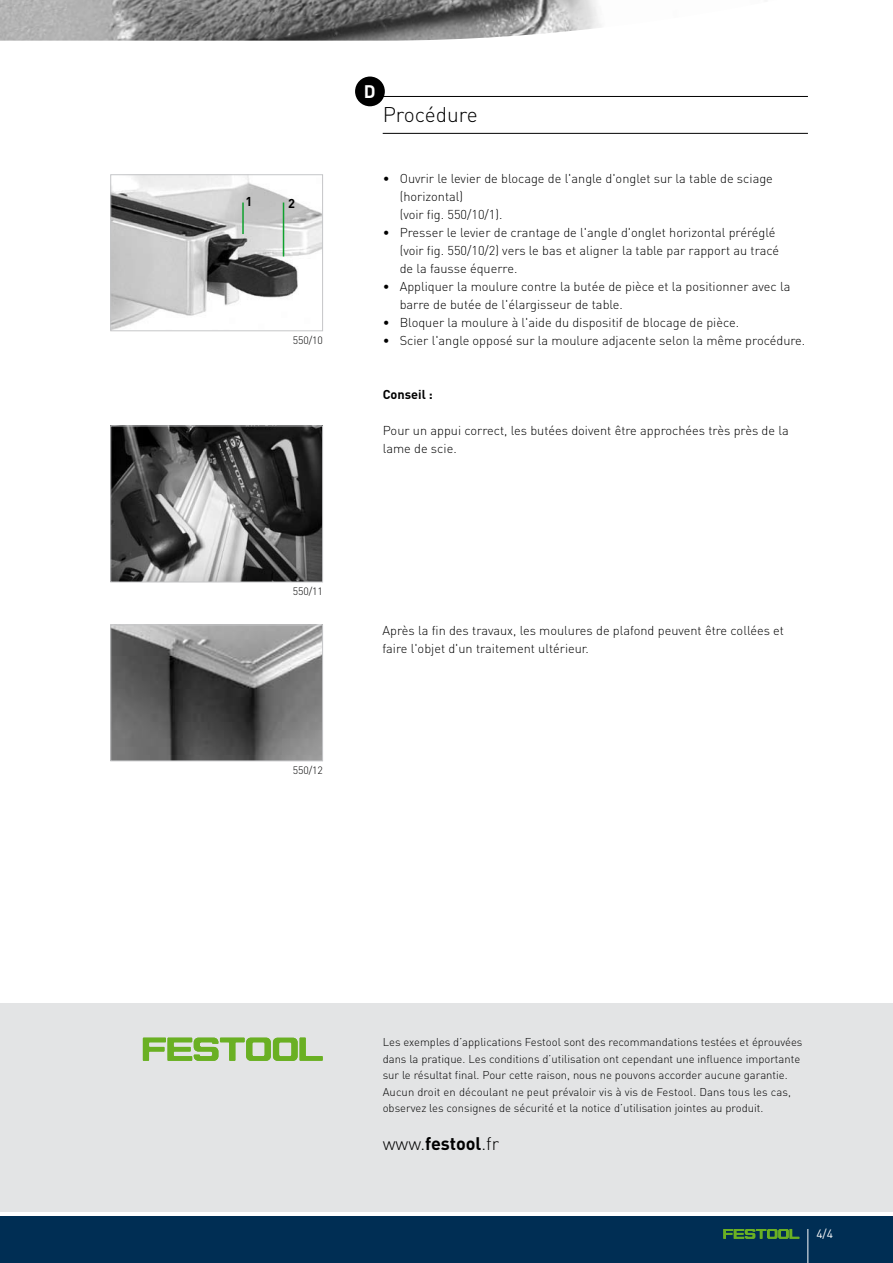
<style>
.page{position:relative;width:893px;height:1263px;background:#fff}
.page>*{position:absolute;margin:0;border:0;box-sizing:border-box;transform-origin:0 0}
.t1{font:300 21px "DIN Pro";color:#000}
.t2{font:300 18px "DIN Pro";color:#000}
.t3{font:700 18px "DIN Pro";color:#fff}
.t4{font:300 12.75px/18px "DIN Pro";color:#000}
.t5{font:700 12.75px "DIN Pro";color:#000}
.t6{font:12px "DIN Pro";color:#fff}
.t7{font:300 11.25px/16.5px "DIN Pro";color:#000}
.t8{font:300 10.5px "DIN Pro";letter-spacing:-.005em;color:#000}
.s1{font-weight:700}
</style>
<div class="page">
<div style="left:0;top:1216px;width:893px;height:47px;background:#002e54"></div>
<svg style="left:723px;top:1229px;width:76px;height:10px"></svg>
<hr style="left:807px;top:1229px;width:1px;height:34px;background:#fff">
<img style="left:0;top:0;width:601px;height:41px">
<div style="left:0;top:1003px;width:893px;height:209px;background:#e3e4e5"></div>
<svg style="left:143px;top:1037px;width:180px;height:24px"></svg>
<div style="left:355px;top:77px;width:30px;height:29px;background:#000;border-radius:50%"></div>
<hr style="left:383px;top:96px;width:425px;height:1px;background:#000">
<hr style="left:383px;top:133px;width:425px;height:1px;background:#000">
<img style="left:112px;top:176px;width:209px;height:153px">
<div style="left:110px;top:174px;width:213px;height:157px;border:1px solid #c5c6c8"></div>
<img style="left:112px;top:427px;width:209px;height:153px">
<div style="left:110px;top:425px;width:213px;height:157px;border:1px solid #c5c6c8"></div>
<img style="left:112px;top:627px;width:209px;height:132px">
<div style="left:110px;top:625px;width:213px;height:136px;border:1px solid #c5c6c8"></div>
<hr style="left:242px;top:203px;width:2px;height:31px;background:#0fa12e">
<hr style="left:283px;top:203px;width:1px;height:54px;background:#0fa12e">
<p class="t5" style="left:246px;top:193px;width:8px">1</p>
<p class="t5" style="left:288px;top:194px;width:8px">2</p>
<p class="t8" style="left:293px;top:333px;width:32px">550/10</p>
<h2 class="t3" style="left:364px;top:79px;width:13px">D</h2>
<h1 class="t1" style="left:383px;top:100px;width:97px">Procédure</h1>
<p class="t4" style="left:400px;top:169px;width:375px;text-indent:-17px">• Ouvrir le levier de blocage de l'angle d'onglet sur la table de sciage (horizontal)<br>(voir fig. 550/10/1).</p>
<p class="t4" style="left:400px;top:223px;width:381px;text-indent:-17px">• Presser le levier de crantage de l'angle d'onglet horizontal préréglé (voir fig. 550/10/2) vers le bas et aligner la table par rapport au tracé de la fausse équerre.</p>
<p class="t4" style="left:400px;top:277px;width:392px;text-indent:-17px">• Appliquer la moulure contre la butée de pièce et la positionner avec la barre de butée de l'élargisseur de table.</p>
<p class="t4" style="left:383px;top:313px;width:358px">• Bloquer la moulure à l'aide du dispositif de blocage de pièce.</p>
<p class="t4" style="left:383px;top:331px;width:424px">• Scier l'angle opposé sur la moulure adjacente selon la même procédure.</p>
<p class="t5" style="left:383px;top:386px;width:52px">Conseil :</p>
<p class="t4" style="left:383px;top:421px;width:408px">Pour un appui correct, les butées doivent être approchées très près de la lame de scie.</p>
<p class="t8" style="left:293px;top:584px;width:32px">550/11</p>
<p class="t8" style="left:293px;top:763px;width:32px">550/12</p>
<p class="t4" style="left:382px;top:621px;width:403px">Après la fin des travaux, les moulures de plafond peuvent être collées et faire l'objet d'un traitement ultérieur.</p>
<p class="t7" style="left:383px;top:1033px;width:421px">Les exemples d’applications Festool sont des recommandations testées et éprouvées dans la pratique. Les conditions d’utilisation ont cependant une influence importante sur le résultat final. Pour cette raison, nous ne pouvons accorder aucune garantie.<br>Aucun droit en découlant ne peut prévaloir vis à vis de Festool. Dans tous les cas, observez les consignes de sécurité et la notice d’utilisation jointes au produit.</p>
<h2 class="t2" style="left:383px;top:1131px;width:118px">www.<span class="s1">festool</span>.fr</h2>
<p class="t6" style="left:816px;top:1225px;width:18px">4/4</p>
</div>
